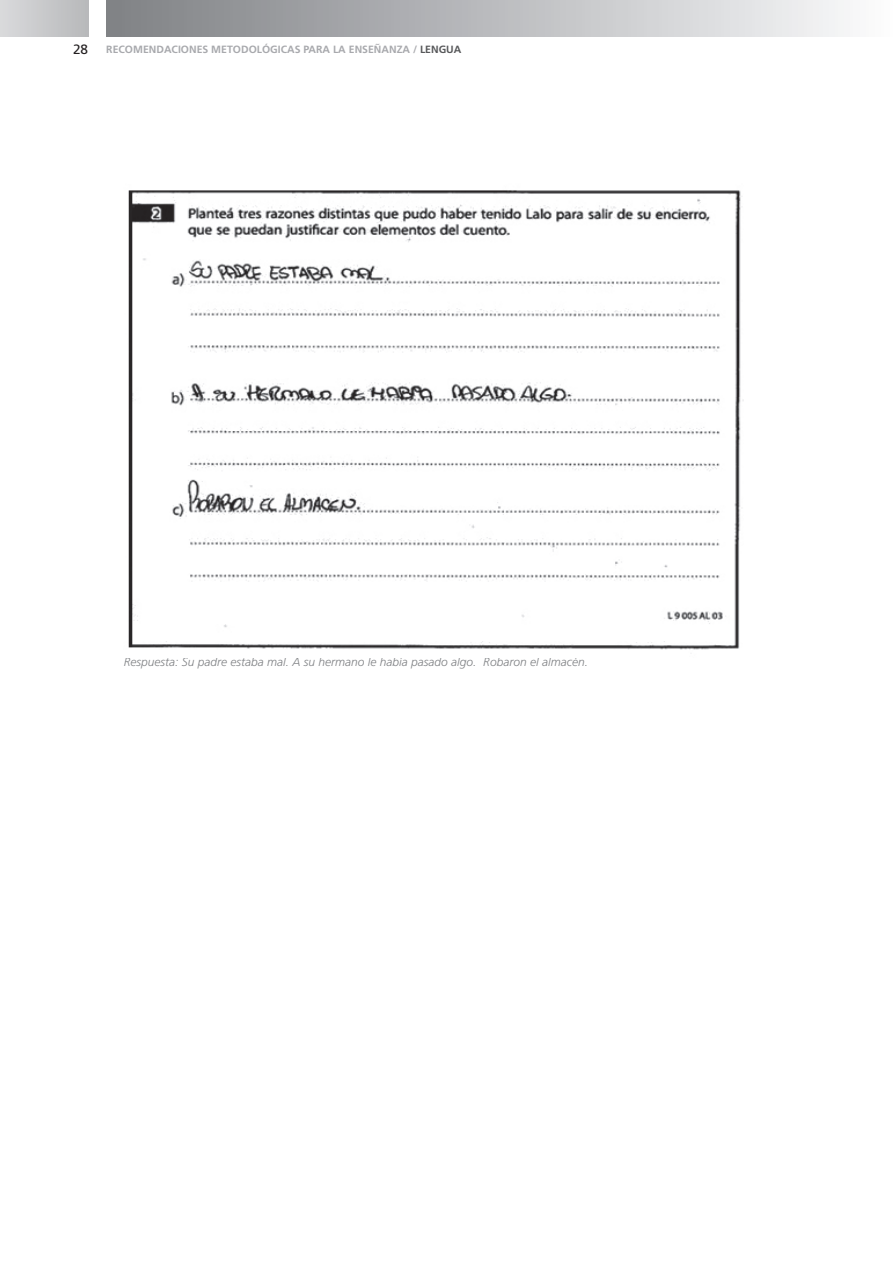
<style>
.page{position:relative;width:893px;height:1263px;background:#fff}
.page>*{position:absolute;margin:0;border:0;box-sizing:border-box;transform-origin:0 0}
.t1{font:13.5px "Frutiger";color:#231f20}
.t2{font:italic 300 12px "Frutiger";color:#808285}
.t3{font:700 10.5px "Frutiger";color:#a8a9ad}
.s1{color:#57585a}
</style>
<div class="page">
<div style="left:106px;top:0;width:787px;height:37px;background:linear-gradient(to right,#7e8084,#fbfbfc)"></div>
<div style="left:0;top:0;width:88px;height:37px;background:linear-gradient(to right,#d9dadc,#b8b9bb)"></div>
<img style="left:128px;top:190px;width:616px;height:460px">
<p class="t1" style="left:73px;top:41px;width:17px">28</p>
<p class="t3" style="left:106px;top:44px;width:357px">RECOMENDACIONES METODOLÓGICAS PARA LA ENSEÑANZA / <span class="s1">LENGUA</span></p>
<p class="t2" style="left:124px;top:655px;width:466px">Respuesta: Su padre estaba mal. A su hermano le había pasado algo. Robaron el almacén.</p>
</div>
